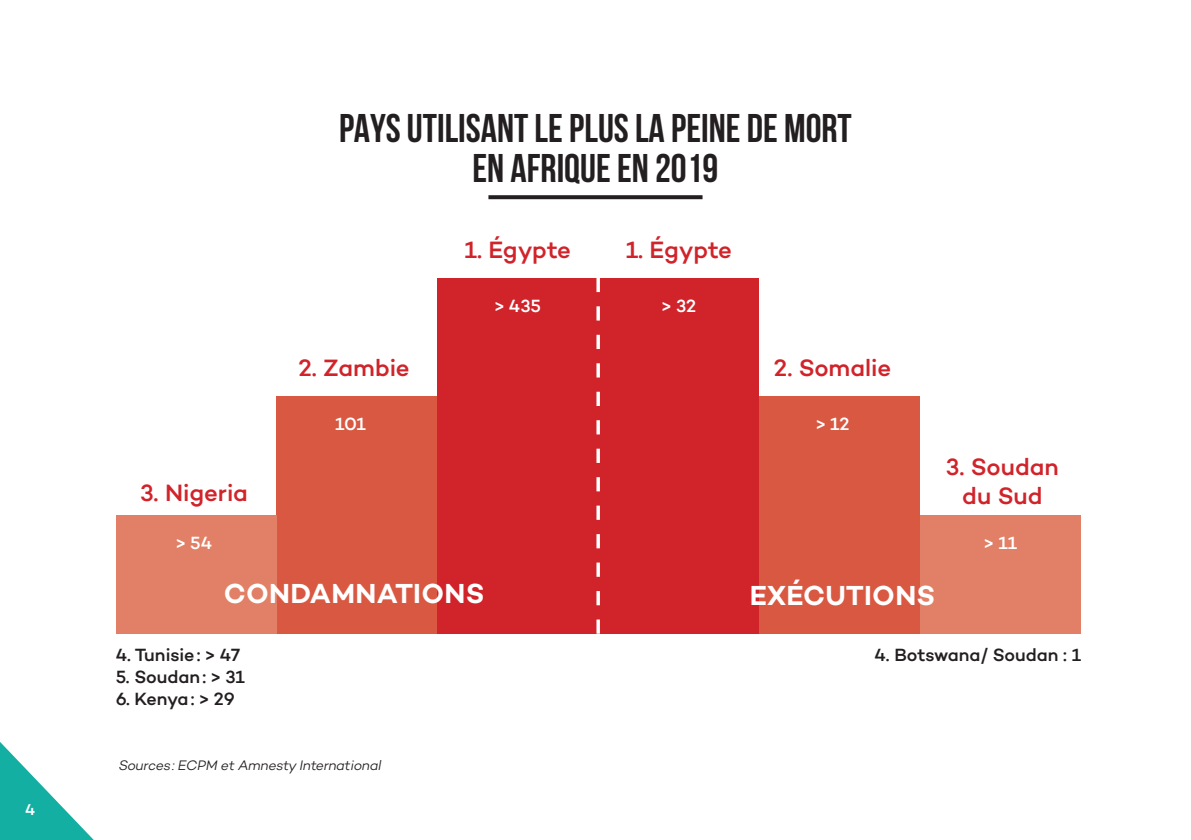
<style>
.page{position:relative;width:1191px;height:840px;background:#fff}
.page>*{position:absolute;margin:0;border:0;box-sizing:border-box;transform-origin:0 0}
.t1{font:700 40px/40px "Bebas Neue";color:#231f20;text-align:center}
.t2{font:600 28px "Campton";letter-spacing:.01em;color:#fff}
.t3{font:500 24px "Campton";letter-spacing:-.005em;color:#d1232a}
.t4{font:500 18px "Campton";letter-spacing:-.005em;color:#231f20}
.t5{font:500 18px "Campton";color:#fff}
.t6{font:500 16px "Campton";color:#fff}
.t7{font:italic 300 14px "Campton";letter-spacing:-.025em;color:#231f20}
</style>
<div class="page">
<svg style="left:0;top:742px;width:93px;height:97px"></svg>
<div style="left:276px;top:396px;width:161px;height:237px;background:#d95842"></div>
<div style="left:759px;top:396px;width:161px;height:237px;background:#d95842"></div>
<div style="left:116px;top:515px;width:160px;height:118px;background:#e18066"></div>
<div style="left:920px;top:515px;width:161px;height:118px;background:#e18066"></div>
<div style="left:437px;top:278px;width:161px;height:355px;background:#d1232a"></div>
<div style="left:598px;top:278px;width:161px;height:355px;background:#d1232a"></div>
<svg style="left:596px;top:278px;width:4px;height:355px"></svg>
<svg style="left:488px;top:195px;width:214px;height:4px"></svg>
<p class="t6" style="left:25px;top:798px;width:12px">4</p>
<h1 class="t1" style="left:339px;top:108px;width:514px">PAYS UTILISANT LE PLUS LA PEINE DE MORT<br>EN AFRIQUE EN 2019</h1>
<h3 class="t3" style="left:464px;top:234px;width:108px">1. Égypte</h3>
<h3 class="t3" style="left:625px;top:234px;width:108px">1. Égypte</h3>
<p class="t5" style="left:494px;top:294px;width:48px">&gt; 435</p>
<p class="t5" style="left:661px;top:294px;width:36px">&gt; 32</p>
<h3 class="t3" style="left:298px;top:352px;width:113px">2. Zambie</h3>
<h3 class="t3" style="left:774px;top:352px;width:119px">2. Somalie</h3>
<p class="t5" style="left:335px;top:412px;width:32px">101</p>
<p class="t5" style="left:815px;top:412px;width:35px">&gt; 12</p>
<h3 class="t3" style="left:946px;top:451px;width:114px">3. Soudan</h3>
<h3 class="t3" style="left:140px;top:477px;width:109px">3. Nigeria</h3>
<h3 class="t3" style="left:962px;top:480px;width:82px">du Sud</h3>
<p class="t5" style="left:176px;top:531px;width:38px">&gt; 54</p>
<p class="t5" style="left:984px;top:531px;width:35px">&gt; 11</p>
<h2 class="t2" style="left:224px;top:575px;width:262px">CONDAMNATIONS</h2>
<h2 class="t2" style="left:749px;top:576px;width:187px">EXÉCUTIONS</h2>
<p class="t4" style="left:116px;top:643px;width:126px">4. Tunisie: &gt; 47</p>
<p class="t4" style="left:116px;top:665px;width:131px">5. Soudan: &gt; 31</p>
<p class="t4" style="left:116px;top:686px;width:121px">6. Kenya: &gt; 29</p>
<p class="t7" style="left:119px;top:755px;width:264px">Sources: ECPM et Amnesty International</p>
<p class="t4" style="left:874px;top:643px;width:208px">4. Botswana/ Soudan : 1</p>
</div>
